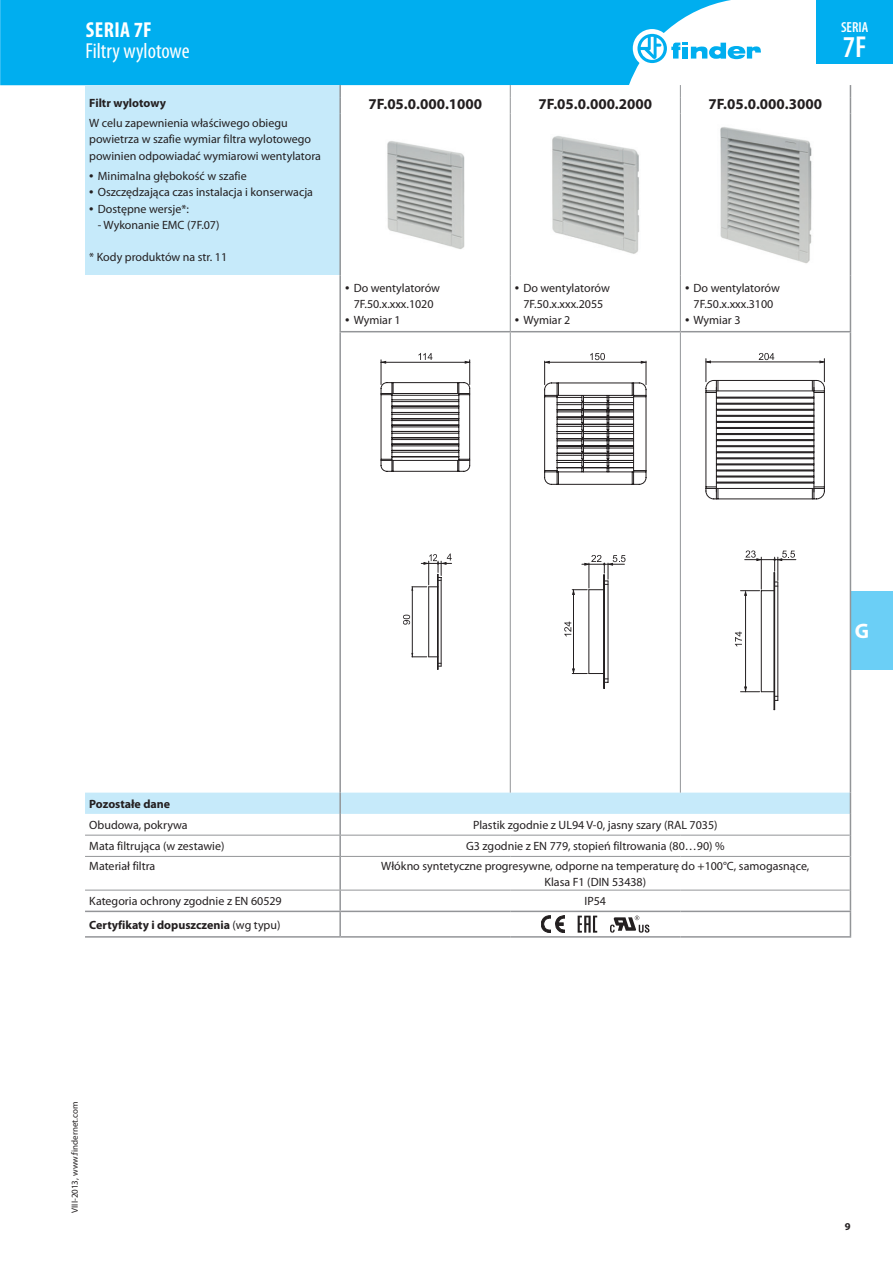
<style>
.page{position:relative;width:893px;height:1263px;background:#fff}
.page>*{position:absolute;margin:0;border:0;box-sizing:border-box;transform-origin:0 0}
.t1{font:600 condensed 30.3px "Myriad Pro";color:#fff}
.t2{font:condensed 21.75px "Myriad Pro";color:#fff}
.t3{font:700 condensed 21.75px "Myriad Pro";letter-spacing:.02em;color:#fff}
.t4{font:700 21px "Myriad Pro";color:#fff}
.t5{font:700 15px "Myriad Pro";color:#231f20}
.t6{font:600 condensed 14.55px "Myriad Pro";color:#fff}
.t7{font:12px/16.2px "Myriad Pro";color:#231f20;text-align:center}
.t8{font:700 12px "Myriad Pro";color:#231f20}
.t9{font:700 10.5px "Myriad Pro";color:#231f20}
.t10{font:9px "Myriad Pro";color:#231f20}
.s1{font-size:15.75px}
.s2{font-weight:400}
</style>
<div class="page">
<div style="left:850px;top:591px;width:43px;height:79px;background:#6bcff6"></div>
<div style="left:0;top:0;width:731px;height:85px;background:#00aeef"></div>
<div style="left:633px;top:29px;width:38px;height:39px;background:#fff;border-radius:50%"></div>
<svg style="left:637px;top:34px;width:124px;height:29px"></svg>
<div style="left:816px;top:0;width:77px;height:64px;background:#00aeef"></div>
<div style="left:85px;top:85px;width:255px;height:190px;background:#c6eafa"></div>
<hr style="left:85px;top:856px;width:255px;height:1px;background:#939598">
<hr style="left:85px;top:890px;width:255px;height:1px;background:#939598">
<hr style="left:85px;top:911px;width:255px;height:1px;background:#939598">
<svg style="left:850px;top:85px;width:1px;height:28px"></svg>
<hr style="left:850px;top:113px;width:1px;height:163px;background:#939598">
<hr style="left:850px;top:276px;width:1px;height:55px;background:#939598">
<hr style="left:850px;top:332px;width:1px;height:461px;background:#939598">
<hr style="left:850px;top:856px;width:1px;height:34px;background:#939598">
<hr style="left:85px;top:936px;width:255px;height:2px;background:#939598">
<hr style="left:340px;top:936px;width:170px;height:2px;background:#939598">
<hr style="left:510px;top:936px;width:170px;height:2px;background:#939598">
<hr style="left:680px;top:936px;width:171px;height:2px;background:#939598">
<svg style="left:85px;top:793px;width:766px;height:63px"></svg>
<hr style="left:339px;top:793px;width:2px;height:21px;background:#939598">
<hr style="left:339px;top:912px;width:2px;height:24px;background:#939598">
<svg style="left:510px;top:85px;width:1px;height:28px"></svg>
<svg style="left:680px;top:85px;width:1px;height:28px"></svg>
<hr style="left:510px;top:113px;width:1px;height:163px;background:#939598">
<hr style="left:680px;top:113px;width:1px;height:163px;background:#939598">
<hr style="left:510px;top:276px;width:1px;height:55px;background:#939598">
<hr style="left:680px;top:276px;width:1px;height:55px;background:#939598">
<svg style="left:850px;top:890px;width:1px;height:46px"></svg>
<hr style="left:339px;top:331px;width:171px;height:1px;background:#939598">
<hr style="left:510px;top:331px;width:170px;height:1px;background:#939598">
<hr style="left:510px;top:332px;width:1px;height:461px;background:#939598">
<hr style="left:680px;top:332px;width:1px;height:461px;background:#939598">
<hr style="left:680px;top:331px;width:171px;height:1px;background:#939598">
<hr style="left:339px;top:814px;width:2px;height:21px;background:#939598">
<hr style="left:340px;top:835px;width:170px;height:1px;background:#939598">
<hr style="left:510px;top:835px;width:170px;height:1px;background:#939598">
<hr style="left:680px;top:835px;width:170px;height:1px;background:#939598">
<hr style="left:339px;top:835px;width:2px;height:21px;background:#939598">
<hr style="left:340px;top:856px;width:170px;height:1px;background:#939598">
<hr style="left:510px;top:856px;width:170px;height:1px;background:#939598">
<hr style="left:680px;top:856px;width:170px;height:1px;background:#939598">
<hr style="left:339px;top:857px;width:2px;height:33px;background:#939598">
<hr style="left:340px;top:890px;width:170px;height:1px;background:#939598">
<hr style="left:510px;top:890px;width:170px;height:1px;background:#939598">
<hr style="left:680px;top:890px;width:170px;height:1px;background:#939598">
<hr style="left:339px;top:890px;width:2px;height:21px;background:#939598">
<hr style="left:340px;top:911px;width:170px;height:1px;background:#939598">
<hr style="left:510px;top:911px;width:170px;height:1px;background:#939598">
<hr style="left:680px;top:911px;width:171px;height:1px;background:#939598">
<svg style="left:339px;top:85px;width:2px;height:28px"></svg>
<hr style="left:339px;top:113px;width:2px;height:163px;background:#939598">
<hr style="left:339px;top:276px;width:2px;height:55px;background:#939598">
<hr style="left:339px;top:332px;width:2px;height:461px;background:#939598">
<img style="left:387px;top:141px;width:78px;height:108px">
<img style="left:552px;top:136px;width:88px;height:118px">
<img style="left:720px;top:127px;width:92px;height:137px">
<svg style="left:381px;top:353px;width:89px;height:317px"></svg>
<svg style="left:544px;top:353px;width:103px;height:336px"></svg>
<hr style="left:773px;top:573px;width:1px;height:137px;background:#231f20">
<hr style="left:774px;top:573px;width:1px;height:137px;background:#231f20">
<svg style="left:706px;top:353px;width:119px;height:348px"></svg>
<svg style="left:541px;top:916px;width:24px;height:17px"></svg>
<svg style="left:610px;top:916px;width:39px;height:17px"></svg>
<svg style="left:578px;top:916px;width:19px;height:17px"></svg>
<h2 class="t3" style="left:86px;top:17px;width:68px">SERIA 7F</h2>
<h2 class="t2" style="left:85px;top:38px;width:106px">Filtry wylotowe</h2>
<p class="t8" style="left:89px;top:95px;width:78px">Filtr wylotowy</p>
<p class="t7" style="left:89px;top:115px;width:233px;text-align:left">W celu zapewnienia właściwego obiegu powietrza w szafie wymiar filtra wylotowego powinien odpowiadać wymiarowi wentylatora</p>
<p class="t7" style="left:89px;top:168px;width:159px"><span class="s1">•</span> Minimalna głębokość w szafie</p>
<p class="t7" style="left:89px;top:184px;width:225px"><span class="s1">•</span> Oszczędzająca czas instalacja i konserwacja</p>
<p class="t7" style="left:89px;top:200px;width:101px"><span class="s1">•</span> Dostępne wersje*:</p>
<p class="t7" style="left:98px;top:216px;width:123px">- Wykonanie EMC (7F.07)</p>
<p class="t7" style="left:89px;top:249px;width:139px">* Kody produktów na str. 11</p>
<p class="t5" style="left:369px;top:94px;width:115px">7F.05.0.000.1000</p>
<p class="t5" style="left:538px;top:94px;width:115px">7F.05.0.000.2000</p>
<p class="t5" style="left:708px;top:94px;width:115px">7F.05.0.000.3000</p>
<p class="t6" style="left:841px;top:19px;width:29px">SERIA</p>
<h1 class="t1" style="left:843px;top:30px;width:25px">7F</h1>
<p class="t7" style="left:345px;top:280px;width:96px"><span class="s1">•</span> Do wentylatorów<br>7F.50.x.xxx.1020</p>
<p class="t7" style="left:345px;top:312px;width:57px"><span class="s1">•</span> Wymiar 1</p>
<p class="t7" style="left:515px;top:280px;width:96px"><span class="s1">•</span> Do wentylatorów<br>7F.50.x.xxx.2055</p>
<p class="t7" style="left:515px;top:312px;width:57px"><span class="s1">•</span> Wymiar 2</p>
<p class="t7" style="left:685px;top:280px;width:96px"><span class="s1">•</span> Do wentylatorów<br>7F.50.x.xxx.3100</p>
<p class="t7" style="left:685px;top:312px;width:57px"><span class="s1">•</span> Wymiar 3</p>
<h3 class="t4" style="left:855px;top:618px;width:16px">G</h3>
<p class="t8" style="left:89px;top:796px;width:82px">Pozostałe dane</p>
<p class="t7" style="left:89px;top:817px;width:100px">Obudowa, pokrywa</p>
<p class="t7" style="left:473px;top:817px;width:246px">Plastik zgodnie z UL94 V-0, jasny szary (RAL 7035)</p>
<p class="t7" style="left:89px;top:838px;width:137px">Mata filtrująca (w zestawie)</p>
<p class="t7" style="left:466px;top:838px;width:260px">G3 zgodnie z EN 779, stopień filtrowania (80…90) %</p>
<p class="t7" style="left:89px;top:857px;width:68px">Materiał filtra</p>
<p class="t7" style="left:381px;top:857px;width:430px">Włókno syntetyczne progresywne, odporne na temperaturę do +100°C, samogasnące,<br>Klasa F1 (DIN 53438)</p>
<p class="t7" style="left:89px;top:893px;width:194px">Kategoria ochrony zgodnie z EN 60529</p>
<p class="t7" style="left:585px;top:893px;width:23px">IP54</p>
<p class="t8" style="left:89px;top:917px;width:193px">Certyfikaty i dopuszczenia <span class="s2">(wg typu)</span></p>
<p class="t10" style="left:69px;top:1213px;width:113px;rotate:-90deg">VIII-2013, www.findernet.com</p>
<p class="t9" style="left:845px;top:1219px;width:7px">9</p>
</div>
